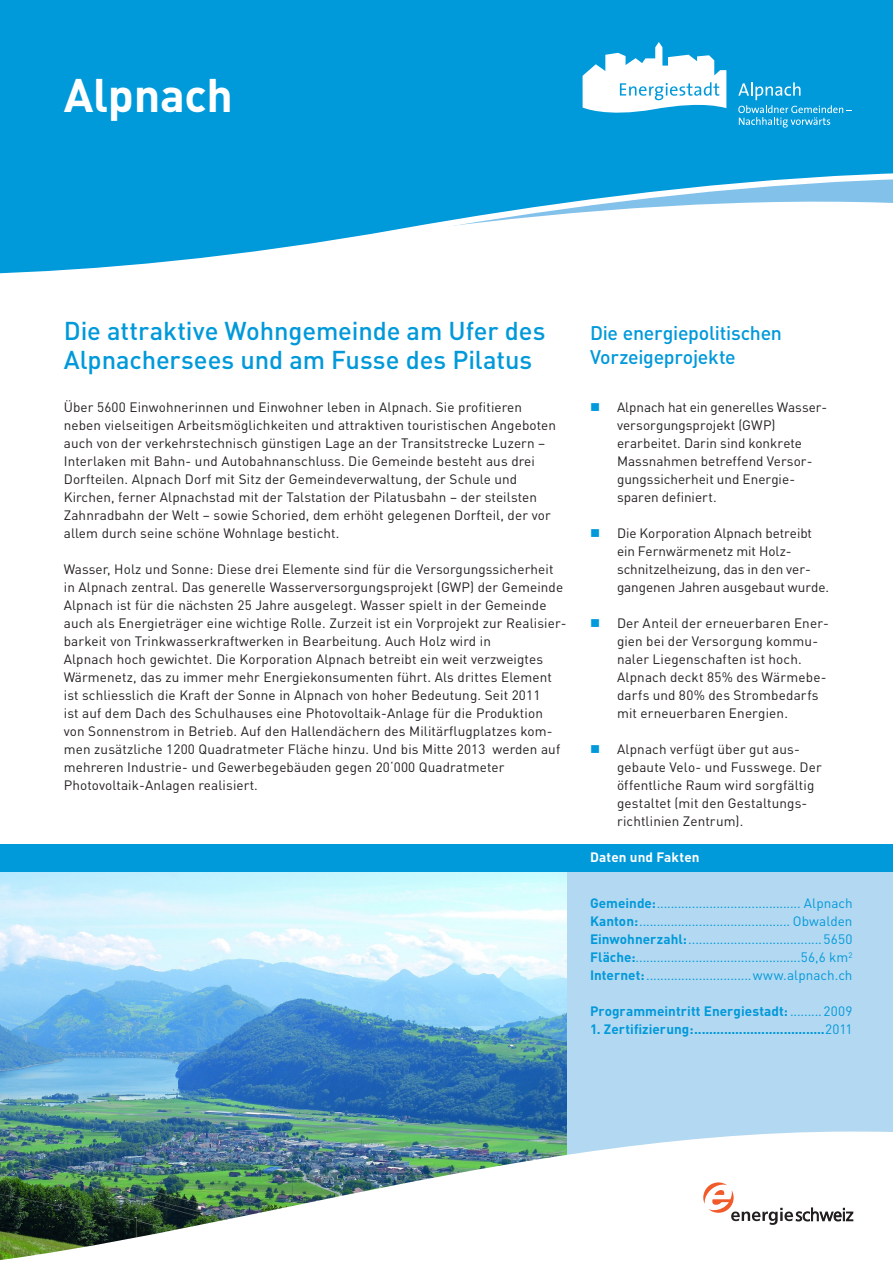
<style>
.page{position:relative;width:893px;height:1263px;background:#fff}
.page>*{position:absolute;margin:0;border:0;box-sizing:border-box;transform-origin:0 0}
.t1{font:700 46.5px "DIN Pro";letter-spacing:-.005em;color:#fff}
.Titel_Frontseite_gro{font:500 25.5px/28.5px "DIN Pro";letter-spacing:-.005em;color:#0099da}
.Untertitel_Frontseit{font:500 19.5px/23.4px "DIN Pro";letter-spacing:-.015em;color:#0099da}
.Fliesstext_Frontseit{font:13.5px/18px "DIN Pro";letter-spacing:.01em;color:#231f20}
.Daten_und_Fakten{font:13.5px/18px "DIN Pro";letter-spacing:.005em;color:#0099da}
.Daten_und_Fakten-2{font:700 13.5px "DIN Pro";letter-spacing:.005em;color:#0099da}
.Titel_Daten_und_Fakt{font:700 13.5px "DIN Pro";letter-spacing:.01em;color:#fff}
.s1{font-weight:700}
.s2{font-weight:400}
</style>
<div class="page">
<svg style="left:0;top:0;width:893px;height:274px"></svg>
<div style="left:0;top:844px;width:893px;height:419px;background:#b3d8f1"></div>
<img style="left:0;top:871px;width:567px;height:260px">
<img style="left:0;top:1131px;width:893px;height:132px">
<svg style="left:703px;top:1182px;width:150px;height:43px;background:#e8e0de"></svg>
<svg style="left:583px;top:42px;width:143px;height:76px"></svg>
<svg style="left:738px;top:82px;width:114px;height:46px;background:#22a6de"></svg>
<div style="left:0;top:844px;width:893px;height:27px;background:#0099da"></div>
<p class="t1" style="left:64px;top:64px;width:171px">Alpnach</p>
<p class="Titel_Frontseite_gro" style="left:64px;top:316px;width:483px">Die attraktive Wohngemeinde am Ufer des<br>Alpnachersees und am Fusse des Pilatus</p>
<p class="Fliesstext_Frontseit" style="left:64px;top:398px;width:494px">Über 5600 Einwohnerinnen und Einwohner leben in Alpnach. Sie profitieren neben vielseitigen Arbeitsmöglichkeiten und attraktiven touristischen Angeboten auch von der verkehrstechnisch günstigen Lage an der Transitstrecke Luzern – Interlaken mit Bahn- und Autobahnanschluss. Die Gemeinde besteht aus drei Dorfteilen. Alpnach Dorf mit Sitz der Gemeindeverwaltung, der Schule und Kirchen, ferner Alpnachstad mit der Talstation der Pilatusbahn – der steilsten Zahnradbahn der Welt – sowie Schoried, dem erhöht gelegenen Dorfteil, der vor allem durch seine schöne Wohnlage besticht.</p>
<p class="Fliesstext_Frontseit" style="left:64px;top:560px;width:504px">Wasser, Holz und Sonne: Diese drei Elemente sind für die Versorgungssicherheit in Alpnach zentral. Das generelle Wasserversorgungsprojekt (GWP) der Gemeinde Alpnach ist für die nächsten 25 Jahre ausgelegt. Wasser spielt in der Gemeinde auch als Energieträger eine wichtige Rolle. Zurzeit ist ein Vorprojekt zur Realisier&shy;barkeit von Trinkwasserkraftwerken in Bearbeitung. Auch Holz wird in<br>Alpnach hoch gewichtet. Die Korporation Alpnach betreibt ein weit verzweigtes Wärmenetz, das zu immer mehr Energiekonsumenten führt. Als drittes Element ist schliesslich die Kraft der Sonne in Alpnach von hoher Bedeutung. Seit 2011<br>ist auf dem Dach des Schulhauses eine Photovoltaik-Anlage für die Produktion von Sonnenstrom in Betrieb. Auf den Hallendächern des Militärflugplatzes kom&shy;men zusätzliche 1200 Quadratmeter Fläche hinzu. Und bis Mitte 2013 werden auf mehreren Industrie- und Gewerbegebäuden gegen 20‘000 Quadratmeter Photovoltaik-Anlagen realisiert.</p>
<p class="Untertitel_Frontseit" style="left:590px;top:321px;width:194px">Die energiepolitischen<br>Vorzeigeprojekte</p>
<p class="Fliesstext_Frontseit" style="left:617px;top:398px;width:212px">Alpnach hat ein generelles Wasser&shy;versorgungsprojekt (GWP) erarbeitet. Darin sind konkrete<br>Massnahmen betreffend Versor&shy;gungssicherheit und Energie&shy;sparen definiert.</p>
<p class="Fliesstext_Frontseit" style="left:617px;top:524px;width:214px">Die Korporation Alpnach betreibt ein Fernwärmenetz mit Holz&shy;schnitzelheizung, das in den ver&shy;gangenen Jahren ausgebaut wurde.</p>
<p class="Fliesstext_Frontseit" style="left:617px;top:614px;width:213px">Der Anteil der erneuerbaren Ener&shy;gien bei der Versorgung kommu&shy;naler Liegenschaften ist hoch.<br>Alpnach deckt 85% des Wärmebe&shy;darfs und 80% des Strombedarfs mit erneuerbaren Energien.</p>
<p class="Fliesstext_Frontseit" style="left:617px;top:740px;width:206px">Alpnach verfügt über gut aus&shy;gebaute Velo- und Fusswege. Der öffentliche Raum wird sorgfältig gestaltet (mit den Gestaltungs&shy;richtlinien Zentrum).</p>
<p class="Titel_Daten_und_Fakt" style="left:590px;top:848px;width:111px">Daten und Fakten</p>
<p class="Daten_und_Fakten" style="left:590px;top:894px;width:264px"><span class="s1">Gemeinde:</span>......................................... Alpnach<br><span class="s1">Kanton:</span>........................................... Obwalden</p>
<p class="Daten_und_Fakten" style="left:590px;top:930px;width:264px"><span class="s1">Einwohnerzahl:</span>...................................... 5650</p>
<p class="Daten_und_Fakten" style="left:590px;top:948px;width:264px"><span class="s1">Fläche:</span>...............................................56,6 km<sup>2</sup></p>
<p class="Daten_und_Fakten" style="left:590px;top:966px;width:264px"><span class="s1">Internet:</span>..............................www.alpnach.ch</p>
<p class="Daten_und_Fakten-2" style="left:590px;top:1002px;width:264px">Programmeintritt Energiestadt:<span class="s2">.........2009</span></p>
<p class="Daten_und_Fakten-2" style="left:590px;top:1020px;width:264px">1. Zertifizierung:...................................<span class="s2">2011</span></p>
</div>
